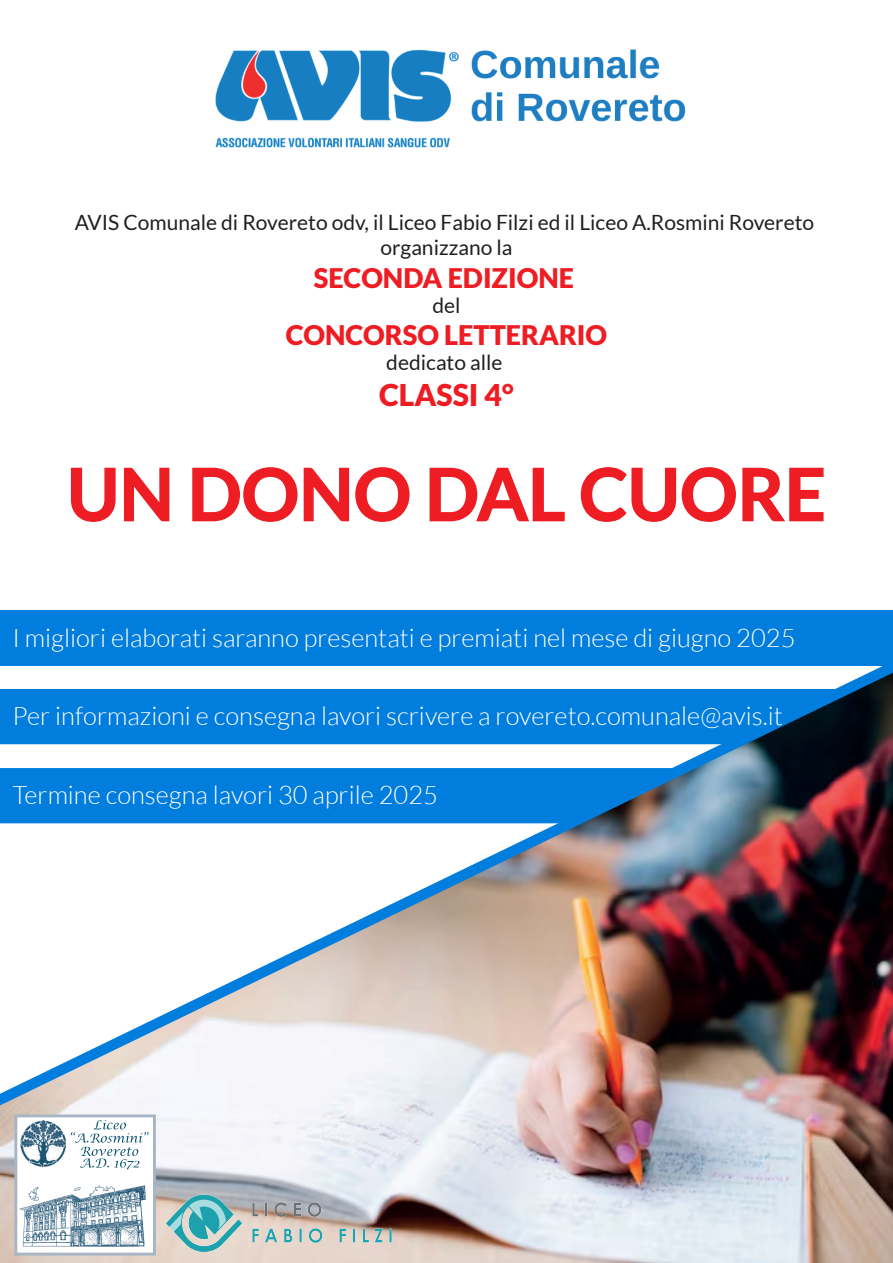
<style>
.page{position:relative;width:893px;height:1263px;background:#fff}
.page>*{position:absolute;margin:0;border:0;box-sizing:border-box;transform-origin:0 0}
.t1{font:700 72px "Lato";color:#ee1d23}
.t2{font:900 30px "Lato";color:#ee1d23}
.t3{font:900 27px "Lato";color:#ee1d23}
.t4{font:300 25.5px "Lato";color:#fff}
.t5{font:21px/25.2px "Lato";color:#231f20;text-align:center}
</style>
<div class="page">
<img style="left:0;top:1124px;width:893px;height:139px">
<div style="left:0;top:610px;width:893px;height:55px;background:#007ddd"></div>
<img style="left:18px;top:1124px;width:134px;height:127px">
<div style="left:14px;top:1114px;width:142px;height:141px;border:3px solid #a7b5c5"></div>
<div style="left:69px;top:1120px;width:81px;height:52px;background:#fff"></div>
<svg style="left:71px;top:1124px;width:78px;height:45px"></svg>
<svg style="left:70px;top:467px;width:46px;height:55px"></svg>
<svg style="left:123px;top:467px;width:47px;height:55px"></svg>
<svg style="left:192px;top:467px;width:218px;height:55px"></svg>
<svg style="left:429px;top:467px;width:136px;height:55px"></svg>
<svg style="left:580px;top:467px;width:244px;height:55px"></svg>
<img style="left:0;top:665px;width:893px;height:459px">
<img style="left:215px;top:49px;width:471px;height:99px">
<img style="left:161px;top:1191px;width:235px;height:62px">
<p class="t5" style="left:75px;top:210px;width:741px">AVIS Comunale di Rovereto odv, il Liceo Fabio Filzi ed il Liceo A.Rosmini Rovereto organizzano la</p>
<p class="t3" style="left:314px;top:262px;width:262px">SECONDA EDIZIONE</p>
<p class="t5" style="left:432px;top:292px;width:30px">del</p>
<p class="t3" style="left:286px;top:319px;width:323px">CONCORSO LETTERARIO</p>
<p class="t5" style="left:386px;top:350px;width:118px">dedicato alle</p>
<p class="t2" style="left:379px;top:378px;width:136px">CLASSI 4°</p>
<h1 class="t1" style="left:67px;top:453px;width:760px">UN DONO DAL CUORE</h1>
<p class="t4" style="left:12px;top:624px;width:785px">I migliori elaborati saranno presentati e premiati nel mese di giugno 2025</p>
<p class="t4" style="left:12px;top:702px;width:772px">Per informazioni e consegna lavori scrivere a rovereto.comunale@avis.it</p>
<p class="t4" style="left:12px;top:781px;width:427px">Termine consegna lavori 30 aprile 2025</p>
</div>
